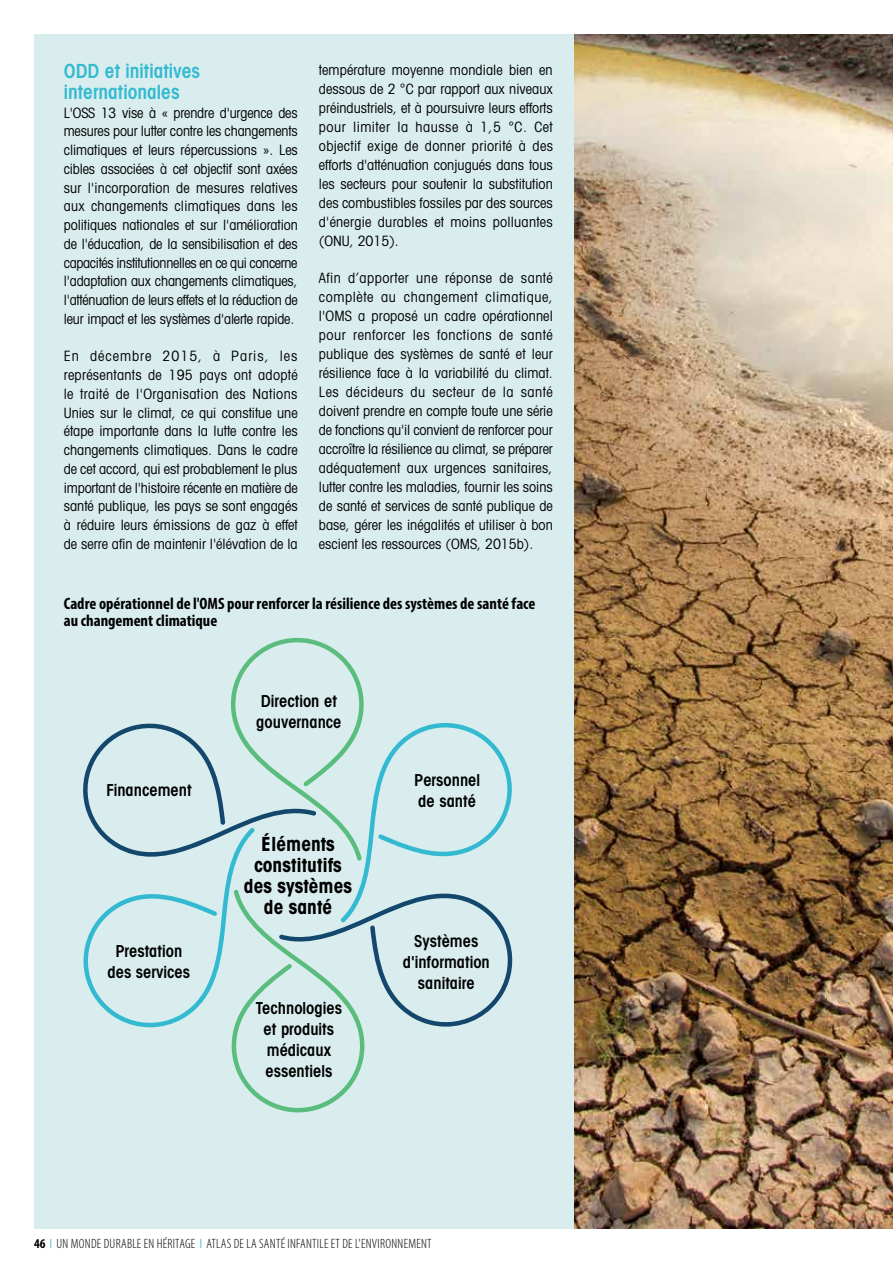
<style>
.page{position:relative;width:893px;height:1263px;background:#fff}
.page>*{position:absolute;margin:0;border:0;box-sizing:border-box;transform-origin:0 0}
.t1{font:700 condensed 19.5px/21px "Avant Garde";color:#000;text-align:center}
.t2{font:600 condensed 19.5px/21px "Avant Garde";color:#33bad1}
.t3{font:600 condensed 16.5px/21px "Avant Garde";color:#000;text-align:center}
.t4{font:700 condensed 16.5px/16.5px "Myriad Pro";color:#000}
.t5{font:condensed 14.25px/18.9px "Avant Garde";color:#000;text-align:justify}
.t6{font:300 condensed 13.5px "Myriad Pro";letter-spacing:.02em;color:#000}
.s1{font-weight:700}
.s2{color:#0093d5}
</style>
<div class="page">
<div style="left:34px;top:34px;width:859px;height:1195px;background:#daedee"></div>
<img style="left:574px;top:34px;width:319px;height:1195px">
<svg style="left:83px;top:638px;width:430px;height:474px"></svg>
<h1 class="t2" style="left:64px;top:60px;width:138px">ODD et initiatives internationales</h1>
<p class="t5" style="left:64px;top:103px;width:236px">L'OSS 13 vise à « prendre d'urgence des mesures pour lutter contre les changements climatiques et leurs répercussions ». Les cibles associées à cet objectif sont axées sur l'incorporation de mesures relatives aux changements climatiques dans les politiques nationales et sur l'amélioration de l'éducation, de la sensibilisation et des capacités institutionnelles en ce qui concerne l'adaptation aux changements climatiques, l'atténuation de leurs effets et la réduction de leur impact et les systèmes d'alerte rapide.</p>
<p class="t5" style="left:64px;top:346px;width:236px">En décembre 2015, à Paris, les représentants de 195 pays ont adopté le traité de l'Organisation des Nations Unies sur le climat, ce qui constitue une étape importante dans la lutte contre les changements climatiques. Dans le cadre de cet accord, qui est probablement le plus important de l'histoire récente en matière de santé publique, les pays se sont engagés à réduire leurs émissions de gaz à effet de serre afin de maintenir l'élévation de la</p>
<p class="t5" style="left:319px;top:60px;width:236px">température moyenne mondiale bien en dessous de 2 °C par rapport aux niveaux préindustriels, et à poursuivre leurs efforts pour limiter la hausse à 1,5 °C. Cet objectif exige de donner priorité à des efforts d'atténuation conjugués dans tous les secteurs pour soutenir la substitution des combustibles fossiles par des sources d'énergie durables et moins polluantes (ONU, 2015).</p>
<p class="t5" style="left:319px;top:269px;width:236px">Afin d’apporter une réponse de santé complète au changement climatique, l'OMS a proposé un cadre opérationnel pour renforcer les fonctions de santé publique des systèmes de santé et leur résilience face à la variabilité du climat.<br>Les décideurs du secteur de la santé doivent prendre en compte toute une série de fonctions qu'il convient de renforcer pour accroître la résilience au climat, se préparer adéquatement aux urgences sanitaires, lutter contre les maladies, fournir les soins de santé et services de santé publique de base, gérer les inégalités et utiliser à bon escient les ressources (OMS, 2015b).</p>
<p class="t4" style="left:64px;top:595px;width:473px">Cadre opérationnel de l'OMS pour renforcer la résilience des systèmes de santé face au changement climatique</p>
<p class="t3" style="left:106px;top:779px;width:87px">Financement</p>
<p class="t3" style="left:108px;top:941px;width:84px">Prestation des services</p>
<p class="t3" style="left:256px;top:690px;width:87px;text-align:left">Direction et gouvernance</p>
<h1 class="t1" style="left:244px;top:833px;width:110px">Éléments constitutifs des systèmes de santé</h1>
<p class="t3" style="left:256px;top:997px;width:88px">Technologies et produits médicaux essentiels</p>
<p class="t3" style="left:414px;top:769px;width:68px;text-align:left">Personnel de santé</p>
<p class="t3" style="left:403px;top:930px;width:89px">Systèmes d'information sanitaire</p>
<p class="t6" style="left:34px;top:1236px;width:399px"><span class="s1">46</span> <span class="s2">Ι</span> UN MONDE DURABLE EN HÉRITAGE <span class="s2">Ι</span> ATLAS DE LA SANTÉ INFANTILE ET DE L'ENVIRONNEMENT</p>
</div>
